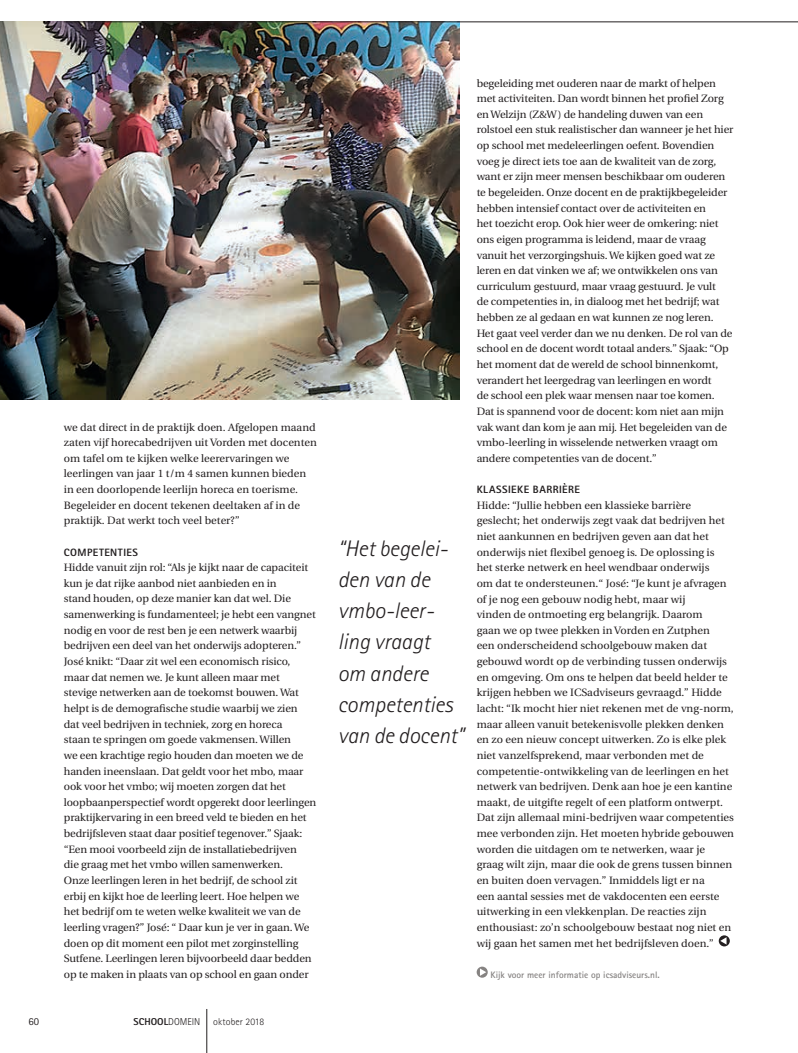
<style>
.page{position:relative;width:798px;height:1053px;background:#fff}
.page>*{position:absolute;margin:0;border:0;box-sizing:border-box;transform-origin:0 0}
.t1{font:italic 300 22.5px/31.2px "Rotis Sans Serif";color:#231f20}
.t2{font:10.62px/15.6px "Utopia";letter-spacing:-.01em;color:#231f20}
.t3{font:800 10.62px "Rotis Sans Serif";letter-spacing:.045em;color:#231f20}
.t4{font:10.62px "Rotis Sans Serif";color:#231f20}
.t5{font:800 10px "Rotis Sans Serif";color:#231f20}
.t6{font:300 10px "Rotis Sans Serif";letter-spacing:.01em;color:#231f20}
.t7{font:700 9.38px "Rotis Sans Serif";color:#868382}
.s1{font-weight:300}
</style>
<div class="page">
<hr style="left:206px;top:1008px;width:1px;height:44px;background:#231f20">
<img style="left:0;top:22px;width:459px;height:377px">
<hr style="left:64px;top:22px;width:733px;height:1px;background:#231f20">
<svg style="left:718px;top:935px;width:11px;height:11px"></svg>
<svg style="left:720px;top:937px;width:6px;height:7px"></svg>
<svg style="left:476px;top:966px;width:11px;height:11px"></svg>
<svg style="left:480px;top:968px;width:6px;height:7px"></svg>
<p class="t2" style="left:64px;top:419px;width:254px">we dat direct in de praktijk doen. Afgelopen maand zaten vijf horecabedrijven uit Vorden met docenten om tafel om te kijken welke leerervaringen we leerlingen van jaar 1 t/m 4 samen kunnen bieden in een doorlopende leerlijn horeca en toerisme.<br>Begeleider en docent tekenen deeltaken af in de praktijk. Dat werkt toch veel beter?”</p>
<p class="t3" style="left:64px;top:545px;width:76px">COMPETENTIES</p>
<p class="t2" style="left:64px;top:560px;width:254px">Hidde vanuit zijn rol: “Als je kijkt naar de capaciteit kun je dat rijke aanbod niet aanbieden en in<br>stand houden, op deze manier kan dat wel. Die samenwerking is fundamenteel; je hebt een vangnet nodig en voor de rest ben je een netwerk waarbij bedrijven een deel van het onderwijs adopteren.” José knikt: “Daar zit wel een economisch risico, maar dat nemen we. Je kunt alleen maar met<br>stevige netwerken aan de toekomst bouwen. Wat helpt is de demografische studie waarbij we zien<br>dat veel bedrijven in techniek, zorg en horeca<br>staan te springen om goede vakmensen. Willen<br>we een krachtige regio houden dan moeten we de handen ineenslaan. Dat geldt voor het mbo, maar ook voor het vmbo; wij moeten zorgen dat het loopbaanperspectief wordt opgerekt door leerlingen praktijkervaring in een breed veld te bieden en het bedrijfsleven staat daar positief tegenover.” Sjaak: “Een mooi voorbeeld zijn de installatiebedrijven<br>die graag met het vmbo willen samenwerken.<br>Onze leerlingen leren in het bedrijf, de school zit erbij en kijkt hoe de leerling leert. Hoe helpen we het bedrijf om te weten welke kwaliteit we van de leerling vragen?” José: “ Daar kun je ver in gaan. We doen op dit moment een pilot met zorginstelling Sutfene. Leerlingen leren bijvoorbeeld daar bedden op te maken in plaats van op school en gaan onder</p>
<p class="t4" style="left:28px;top:1014px;width:12px">60</p>
<p class="t5" style="left:134px;top:1014px;width:68px">SCHOOL<span class="s1">DOMEIN</span></p>
<p class="t6" style="left:213px;top:1015px;width:52px">oktober 2018</p>
<h1 class="t1" style="left:338px;top:532px;width:128px">“Het begelei&shy;den van de vmbo-leer&shy;ling vraagt<br>om andere competenties van de docent”</h1>
<p class="t2" style="left:476px;top:75px;width:258px">begeleiding met ouderen naar de markt of helpen met activiteiten. Dan wordt binnen het profiel Zorg en Welzijn (Z&amp;W) de handeling duwen van een rolstoel een stuk realistischer dan wanneer je het hier op school met medeleerlingen oefent. Bovendien voeg je direct iets toe aan de kwaliteit van de zorg, want er zijn meer mensen beschikbaar om ouderen te begeleiden. Onze docent en de praktijkbegeleider hebben intensief contact over de activiteiten en<br>het toezicht erop. Ook hier weer de omkering: niet ons eigen programma is leidend, maar de vraag vanuit het verzorgingshuis. We kijken goed wat ze leren en dat vinken we af; we ontwikkelen ons van curriculum gestuurd, maar vraag gestuurd. Je vult<br>de competenties in, in dialoog met het bedrijf; wat hebben ze al gedaan en wat kunnen ze nog leren.<br>Het gaat veel verder dan we nu denken. De rol van de school en de docent wordt totaal anders.” Sjaak: “Op het moment dat de wereld de school binnenkomt, verandert het leergedrag van leerlingen en wordt<br>de school een plek waar mensen naar toe komen.<br>Dat is spannend voor de docent: kom niet aan mijn vak want dan kom je aan mij. Het begeleiden van de vmbo-leerling in wisselende netwerken vraagt om andere competenties van de docent.”</p>
<p class="t3" style="left:476px;top:482px;width:105px">KLASSIEKE BARRIÈRE</p>
<p class="t2" style="left:476px;top:497px;width:259px">Hidde: “Jullie hebben een klassieke barrière geslecht; het onderwijs zegt vaak dat bedrijven het niet aankunnen en bedrijven geven aan dat het onderwijs niet flexibel genoeg is. De oplossing is<br>het sterke netwerk en heel wendbaar onderwijs<br>om dat te ondersteunen.“ José: “Je kunt je afvragen of je nog een gebouw nodig hebt, maar wij<br>vinden de ontmoeting erg belangrijk. Daarom<br>gaan we op twee plekken in Vorden en Zutphen<br>een onderscheidend schoolgebouw maken dat gebouwd wordt op de verbinding tussen onderwijs en omgeving. Om ons te helpen dat beeld helder te krijgen hebben we ICSadviseurs gevraagd.” Hidde lacht: “Ik mocht hier niet rekenen met de vng-norm, maar alleen vanuit betekenisvolle plekken denken en zo een nieuw concept uitwerken. Zo is elke plek niet vanzelfsprekend, maar verbonden met de competentie-ontwikkeling van de leerlingen en het netwerk van bedrijven. Denk aan hoe je een kantine maakt, de uitgifte regelt of een platform ontwerpt.<br>Dat zijn allemaal mini-bedrijven waar competenties mee verbonden zijn. Het moeten hybride gebouwen worden die uitdagen om te netwerken, waar je graag wilt zijn, maar die ook de grens tussen binnen en buiten doen vervagen.” Inmiddels ligt er na<br>een aantal sessies met de vakdocenten een eerste uitwerking in een vlekkenplan. De reacties zijn enthousiast: zo’n schoolgebouw bestaat nog niet en wij gaan het samen met het bedrijfsleven doen.”</p>
<p class="t7" style="left:490px;top:968px;width:171px">Kijk voor meer informatie op icsadviseurs.nl.</p>
</div>
